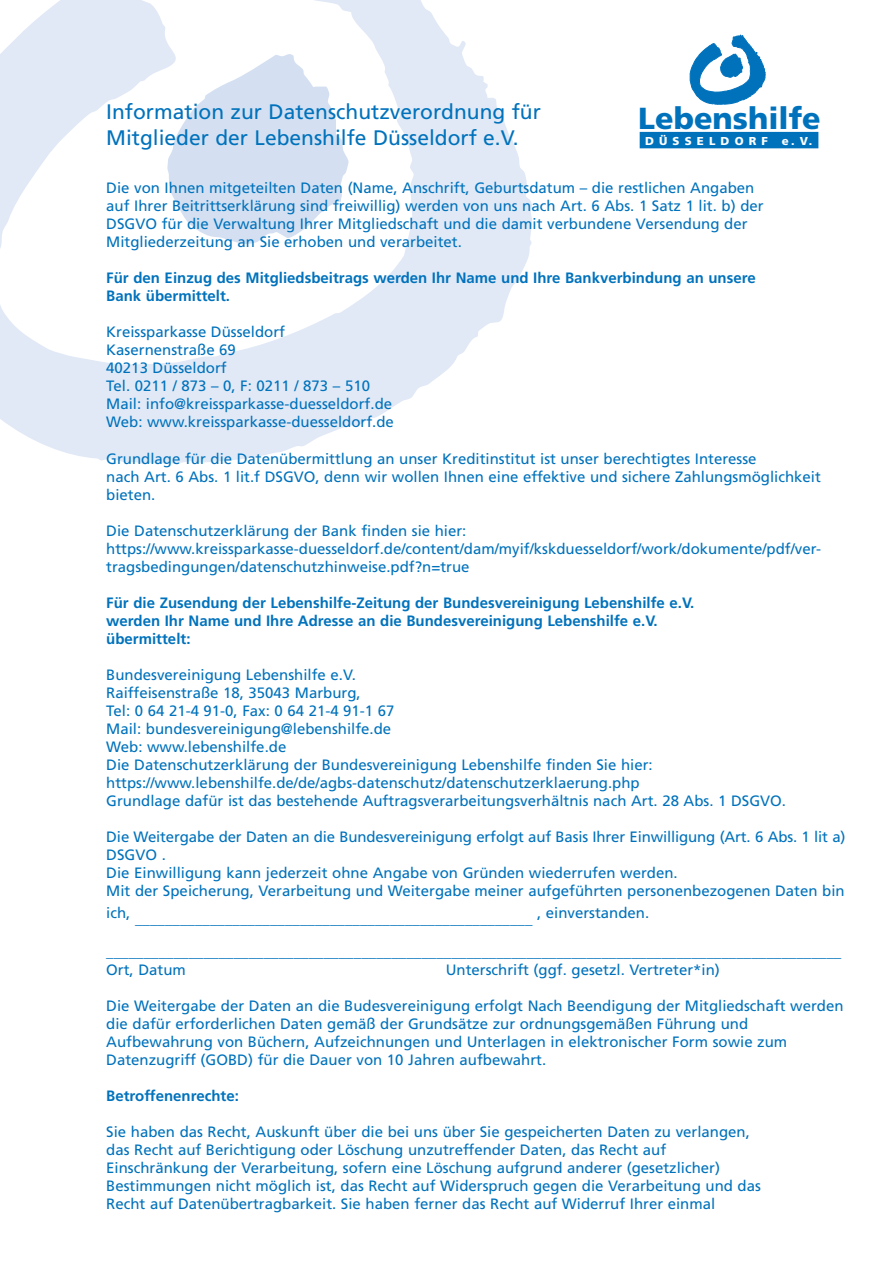
<style>
.page{position:relative;width:893px;height:1263px;background:#fff}
.page>*{position:absolute;margin:0;border:0;box-sizing:border-box;transform-origin:0 0}
.t1{font:900 30.45px "Frutiger";color:#0072bc}
.t2{font:21px/25.2px "Frutiger";color:#0072bc}
.t3{font:15px/18px "Frutiger";color:#0072bc}
.t4{font:700 15px/18px "Frutiger";color:#0072bc}
.t5{font:900 11.4px "Frutiger";letter-spacing:.45em;color:#fff}
</style>
<div class="page">
<svg style="left:0;top:0;width:532px;height:464px"></svg>
<svg style="left:167px;top:54px;width:182px;height:190px"></svg>
<svg style="left:690px;top:35px;width:76px;height:70px"></svg>
<div style="left:640px;top:132px;width:178px;height:16px;background:#0072bc"></div>
<h2 class="t2" style="left:106px;top:99px;width:436px">Information zur Datenschutzverordnung für<br>Mitglieder der Lebenshilfe Düsseldorf e.V.</h2>
<p class="t3" style="left:106px;top:179px;width:659px">Die von Ihnen mitgeteilten Daten (Name, Anschrift, Geburtsdatum – die restlichen Angaben auf Ihrer Beitrittserklärung sind freiwillig) werden von uns nach Art. 6 Abs. 1 Satz 1 lit. b) der DSGVO für die Verwaltung Ihrer Mitgliedschaft und die damit verbundene Versendung der Mitgliederzeitung an Sie erhoben und verarbeitet.</p>
<p class="t4" style="left:106px;top:269px;width:651px">Für den Einzug des Mitgliedsbeitrags werden Ihr Name und Ihre Bankverbindung an unsere<br>Bank übermittelt.</p>
<p class="t3" style="left:106px;top:323px;width:289px">Kreissparkasse Düsseldorf<br>Kasernenstraße 69<br>40213 Düsseldorf<br>Tel. 0211 / 873 – 0, F: 0211 / 873 – 510<br>Mail: info@kreissparkasse-duesseldorf.de<br>Web: www.kreissparkasse-duesseldorf.de</p>
<p class="t3" style="left:106px;top:449px;width:716px">Grundlage für die Datenübermittlung an unser Kreditinstitut ist unser berechtigtes Interesse<br>nach Art. 6 Abs. 1 lit.f DSGVO, denn wir wollen Ihnen eine effektive und sichere Zahlungsmöglichkeit bieten.</p>
<p class="t3" style="left:106px;top:521px;width:716px">Die Datenschutzerklärung der Bank finden sie hier: https://www.kreissparkasse-duesseldorf.de/content/dam/myif/kskduesseldorf/work/dokumente/pdf/ver&shy;tragsbedingungen/datenschutzhinweise.pdf?n=true</p>
<p class="t4" style="left:106px;top:593px;width:589px">Für die Zusendung der Lebenshilfe-Zeitung der Bundesvereinigung Lebenshilfe e.V. werden Ihr Name und Ihre Adresse an die Bundesvereinigung Lebenshilfe e.V. übermittelt:</p>
<p class="t3" style="left:106px;top:665px;width:681px">Bundesvereinigung Lebenshilfe e.V.<br>Raiffeisenstraße 18, 35043 Marburg,<br>Tel: 0 64 21-4 91-0, Fax: 0 64 21-4 91-1 67<br>Mail: bundesvereinigung@lebenshilfe.de<br>Web: www.lebenshilfe.de<br>Die Datenschutzerklärung der Bundesvereinigung Lebenshilfe finden Sie hier: https://www.lebenshilfe.de/de/agbs-datenschutz/datenschutzerklaerung.php<br>Grundlage dafür ist das bestehende Auftragsverarbeitungsverhältnis nach Art. 28 Abs. 1 DSGVO.</p>
<p class="t3" style="left:106px;top:827px;width:741px">Die Weitergabe der Daten an die Bundesvereinigung erfolgt auf Basis Ihrer Einwilligung (Art. 6 Abs. 1 lit a)<br>DSGVO .<br>Die Einwilligung kann jederzeit ohne Angabe von Gründen wiederrufen werden.<br>Mit der Speicherung, Verarbeitung und Weitergabe meiner aufgeführten personenbezogenen Daten bin</p>
<p class="t3" style="left:106px;top:909px;width:544px">ich, _____________________________________________________ , einverstanden.</p>
<p class="t3" style="left:106px;top:943px;width:736px">__________________________________________________________________________________________________<br>Ort, Datum</p>
<h1 class="t1" style="left:638px;top:100px;width:184px">Lebenshilfe</h1>
<p class="t5" style="left:645px;top:134px;width:169px">DÜSSELDORF e.V.</p>
<p class="t3" style="left:446px;top:961px;width:276px">Unterschrift (ggf. gesetzl. Vertreter*in)</p>
<p class="t3" style="left:106px;top:997px;width:739px">Die Weitergabe der Daten an die Budesvereinigung erfolgt Nach Beendigung der Mitgliedschaft werden die dafür erforderlichen Daten gemäß der Grundsätze zur ordnungsgemäßen Führung und Aufbewahrung von Büchern, Aufzeichnungen und Unterlagen in elektronischer Form sowie zum Datenzugriff (GOBD) für die Dauer von 10 Jahren aufbewahrt.</p>
<p class="t4" style="left:106px;top:1087px;width:134px">Betroffenenrechte:</p>
<p class="t3" style="left:106px;top:1123px;width:656px">Sie haben das Recht, Auskunft über die bei uns über Sie gespeicherten Daten zu verlangen, das Recht auf Berichtigung oder Löschung unzutreffender Daten, das Recht auf Einschränkung der Verarbeitung, sofern eine Löschung aufgrund anderer (gesetzlicher)<br>Bestimmungen nicht möglich ist, das Recht auf Widerspruch gegen die Verarbeitung und das Recht auf Datenübertragbarkeit. Sie haben ferner das Recht auf Widerruf Ihrer einmal</p>
</div>
